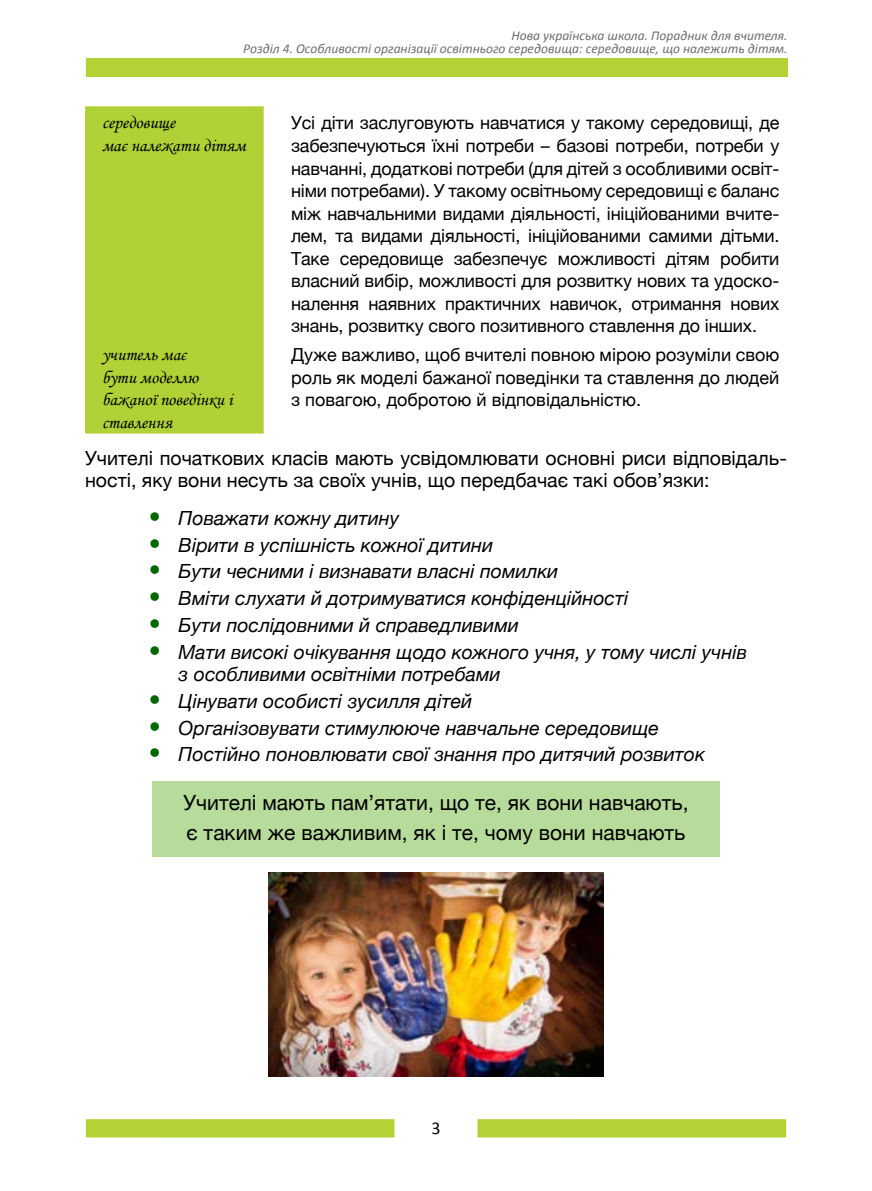
<style>
.page{position:relative;width:872px;height:1191px;background:#fff}
.page>*{position:absolute;margin:0;border:0;box-sizing:border-box;transform-origin:0 0}
.t1{font:21px/30px "Helvetica Neue";color:#000}
.t2{font:italic 19.5px/22.5px "Helvetica Neue";color:#000}
.t3{font:19.5px/22.5px "Helvetica Neue";color:#000}
.t4{font:18px/22.5px "Helvetica Neue";letter-spacing:-.005em;color:#000;text-align:justify}
.t5{font:18px/22.5px "Monotype Corsiva";color:#000}
.t6{font:18px "Calibri";color:#000}
.t7{font:italic 13.5px/13.5px "Calibri";color:#6d6e71;text-align:right}
.s1{font-size:24px;color:#060}
</style>
<div class="page">
<div style="left:86px;top:58px;width:701px;height:18px;background:#b2d236"></div>
<div style="left:86px;top:1119px;width:308px;height:18px;background:#b2d236"></div>
<div style="left:477px;top:1119px;width:309px;height:18px;background:#b2d236"></div>
<div style="left:85px;top:106px;width:179px;height:327px;background:#b0d236"></div>
<div style="left:152px;top:781px;width:568px;height:75px;background:#b7db9b"></div>
<img style="left:269px;top:872px;width:334px;height:204px">
<p class="t7" style="left:243px;top:28px;width:546px">Нова українська школа. Порадник для вчителя.<br>Розділ 4. Особливості організації освітнього середовища: середовище, що належить дітям.</p>
<p class="t5" style="left:102px;top:112px;width:145px">середовище<br>має належати дітям</p>
<p class="t4" style="left:291px;top:111px;width:490px">Усі діти заслуговують навчатися у такому середовищі, де забезпечуються їхні потреби – базові потреби, потреби у навчанні, додаткові потреби (для дітей з особливими освіт&shy;німи потребами). У такому освітньому середовищі є баланс між навчальними видами діяльності, ініційованими вчите&shy;лем, та видами діяльності, ініційованими самими дітьми.<br>Таке середовище забезпечує можливості дітям робити власний вибір, можливості для розвитку нових та удоско&shy;налення наявних практичних навичок, отримання нових знань, розвитку свого позитивного ставлення до інших.</p>
<p class="t5" style="left:102px;top:343px;width:132px">учитель має<br>бути моделлю бажаної поведінки і ставлення</p>
<p class="t4" style="left:291px;top:342px;width:490px">Дуже важливо, щоб вчителі повною мірою розуміли свою роль як моделі бажаної поведінки та ставлення до людей з повагою, добротою й відповідальністю.</p>
<p class="t3" style="left:85px;top:445px;width:703px">Учителі початкових класів мають усвідомлювати основні риси відповідаль&shy;ності, яку вони несуть за своїх учнів, що передбачає такі обов’язки:</p>
<p class="t2" style="left:149px;top:506px;width:252px"><span class="s1">•</span> Поважати кожну дитину</p>
<p class="t2" style="left:149px;top:532px;width:346px"><span class="s1">•</span> Вірити в успішність кожної дитини</p>
<p class="t2" style="left:149px;top:559px;width:411px"><span class="s1">•</span> Бути чесними і визнавати власні помилки</p>
<p class="t2" style="left:149px;top:586px;width:481px"><span class="s1">•</span> Вміти слухати й дотримуватися конфіденційності</p>
<p class="t2" style="left:149px;top:613px;width:371px"><span class="s1">•</span> Бути послідовними й справедливими</p>
<p class="t2" style="left:179px;top:639px;width:570px;text-indent:-30px"><span class="s1">•</span> Мати високі очікування щодо кожного учня, у тому числі учнів з особливими освітніми потребами</p>
<p class="t2" style="left:149px;top:689px;width:325px"><span class="s1">•</span> Цінувати особисті зусилля дітей</p>
<p class="t2" style="left:149px;top:715px;width:511px"><span class="s1">•</span> Організовувати стимулююче навчальне середовище</p>
<p class="t2" style="left:149px;top:742px;width:557px"><span class="s1">•</span> Постійно поновлювати свої знання про дитячий розвиток</p>
<p class="t1" style="left:183px;top:785px;width:507px">Учителі мають пам’ятати, що те, як вони навчають, є таким же важливим, як і те, чому вони навчають</p>
<p class="t6" style="left:431px;top:1117px;width:11px">3</p>
</div>
